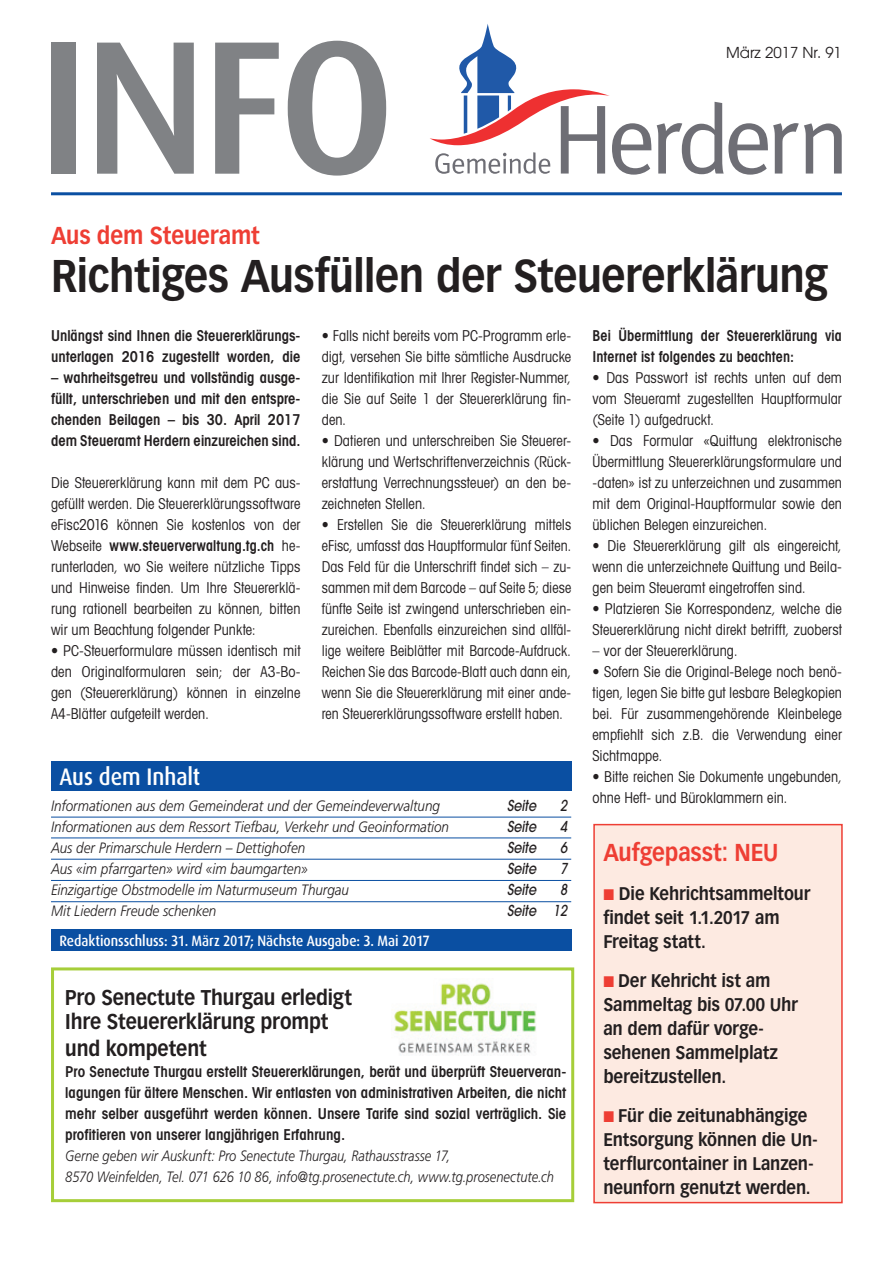
<style>
.page{position:relative;width:893px;height:1263px;background:#fff}
.page>*{position:absolute;margin:0;border:0;box-sizing:border-box;transform-origin:0 0}
.t1{font:500 190.5px "Dax";color:#808285}
.t2{font:700 45px "Vectora LT";letter-spacing:-.01em;color:#231f20;scale:.9 1}
.t3{font:700 24px "Vectora LT";letter-spacing:-.005em;color:#ee3e34;scale:.9 1}
.t4{font:500 24px "Dax";color:#fff;scale:.9 1}
.t5{font:700 21px/24px "Vectora LT";letter-spacing:-.005em;color:#231f20;scale:.9 1}
.t6{font:700 18px/24px "Vectora LT";letter-spacing:-.005em;color:#231f20;scale:.9 1}
.t7{font:condensed 15px/21px "Avant Garde LT";letter-spacing:.005em;color:#231f20;text-align:justify;scale:.95 1}
.t8{font:600 condensed 15px/21px "Avant Garde LT";color:#231f20;text-align:justify}
.t9{font:condensed 15px/21px "Avant Garde LT";letter-spacing:.005em;color:#231f20;text-align:justify;scale:.93 1}
.t10{font:italic 300 15px "Frutiger LT";color:#231f20;scale:.9 1}
.t11{font:italic 300 15px/21px "Frutiger LT";color:#231f20;scale:.86 1}
.t12{font:600 condensed 15px/21px "Avant Garde LT";color:#231f20;scale:.95 1}
.t13{font:500 15px "Dax";letter-spacing:-.005em;color:#fff;scale:.9 1}
.t14{font:italic 500 15px "Avant Garde LT";color:#231f20;scale:.85 1}
.t15{font:15px "Avant Garde LT";color:#231f20}
.s1{font-weight:600}
.s2{font-family:"European Pi Three";font-weight:400;color:#ee3e34}
</style>
<div class="page">
<svg style="left:430px;top:24px;width:221px;height:151px"></svg>
<svg style="left:657px;top:102px;width:185px;height:73px"></svg>
<hr style="left:51px;top:192px;width:791px;height:3px;background:#0a4fa2">
<div style="left:51px;top:761px;width:520px;height:30px;background:#0a4fa2"></div>
<div style="left:51px;top:929px;width:520px;height:21px;background:#0a4fa2"></div>
<hr style="left:51px;top:817px;width:520px;height:1px;background:#0a4fa2">
<hr style="left:51px;top:837px;width:520px;height:1px;background:#0a4fa2">
<hr style="left:51px;top:859px;width:520px;height:1px;background:#0a4fa2">
<hr style="left:51px;top:880px;width:520px;height:1px;background:#0a4fa2">
<hr style="left:51px;top:901px;width:520px;height:1px;background:#0a4fa2">
<div style="left:594px;top:825px;width:248px;height:377px;background:#fdeae1"></div>
<div style="left:593px;top:824px;width:250px;height:379px;border:2px solid #ee3e34"></div>
<div style="left:51px;top:967px;width:523px;height:235px;border:3px solid #a6ce39"></div>
<img style="left:394px;top:980px;width:142px;height:76px">
<h1 class="t1" style="left:37px;top:1px;width:360px">INFO</h1>
<p class="t15" style="left:726px;top:44px;width:117px">März 2017 Nr. 91</p>
<h3 class="t3" style="left:51px;top:221px;width:234px">Aus dem Steueramt</h3>
<h2 class="t2" style="left:51px;top:249px;width:865px">Richtiges Ausfüllen der Steuererklärung</h2>
<p class="t8" style="left:51px;top:325px;width:251px">Unlängst sind Ihnen die Steuererklärungs&shy;unterlagen 2016 zugestellt worden, die</p>
<p class="t8" style="left:51px;top:367px;width:251px">– wahrheitsgetreu und vollständig ausge&shy;füllt, unterschrieben und mit den entspre&shy;chenden Beilagen – bis 30. April 2017 dem Steueramt Herdern einzureichen sind.</p>
<p class="t7" style="left:51px;top:472px;width:264px">Die Steuererklärung kann mit dem PC aus&shy;gefüllt werden. Die Steuererklärungssoftware eFisc2016 können Sie kostenlos von der Webseite <span class="s1">www.steuerverwaltung.tg.ch</span> he&shy;runterladen, wo Sie weitere nützliche Tipps und Hinweise finden. Um Ihre Steuererklä&shy;rung rationell bearbeiten zu können, bitten wir um Beachtung folgender Punkte:</p>
<p class="t7" style="left:51px;top:640px;width:264px">• PC-Steuerformulare müssen identisch mit den Originalformularen sein; der A3-Bo&shy;gen (Steuererklärung) können in einzelne A4-Blätter aufgeteilt werden.</p>
<p class="t12" style="left:592px;top:325px;width:264px">Bei Übermittlung der Steuererklärung via<br>Internet ist folgendes zu beachten:</p>
<p class="t7" style="left:592px;top:367px;width:264px">• Das Passwort ist rechts unten auf dem vom Steueramt zugestellten Hauptformular (Seite 1) aufgedruckt.</p>
<p class="t7" style="left:592px;top:430px;width:264px">• Das Formular «Quittung elektronische Übermittlung Steuererklärungsformulare und -daten» ist zu unterzeichnen und zusammen mit dem Original-Hauptformular sowie den üblichen Belegen einzureichen.</p>
<p class="t7" style="left:592px;top:535px;width:264px">• Die Steuererklärung gilt als eingereicht, wenn die unterzeichnete Quittung und Beila&shy;gen beim Steueramt eingetroffen sind.</p>
<p class="t7" style="left:592px;top:598px;width:264px">• Platzieren Sie Korrespondenz, welche die<br>Steuererklärung nicht direkt betrifft, zuoberst</p>
<p class="t7" style="left:592px;top:640px;width:154px">– vor der Steuererklärung.</p>
<p class="t7" style="left:592px;top:661px;width:264px">• Sofern Sie die Original-Belege noch benö&shy;tigen, legen Sie bitte gut lesbare Belegkopien bei. Für zusammengehörende Kleinbelege empfiehlt sich z.B. die Verwendung einer Sichtmappe.</p>
<p class="t7" style="left:592px;top:766px;width:264px">• Bitte reichen Sie Dokumente ungebunden, ohne Heft- und Büroklammern ein.</p>
<p class="t7" style="left:322px;top:325px;width:264px">• Falls nicht bereits vom PC-Programm erle&shy;digt, versehen Sie bitte sämtliche Ausdrucke zur Identifikation mit Ihrer Register-Nummer, die Sie auf Seite 1 der Steuererklärung fin&shy;den.</p>
<p class="t7" style="left:322px;top:430px;width:264px">• Datieren und unterschreiben Sie Steuerer&shy;klärung und Wertschriftenverzeichnis (Rück&shy;erstattung Verrechnungssteuer) an den be&shy;zeichneten Stellen.</p>
<p class="t9" style="left:322px;top:514px;width:270px">• Erstellen Sie die Steuererklärung mittels eFisc, umfasst das Hauptformular fünf Seiten.<br>Das Feld für die Unterschrift findet sich – zu&shy;sammen mit dem Barcode – auf Seite 5; diese fünfte Seite ist zwingend unterschrieben ein&shy;zureichen. Ebenfalls einzureichen sind allfäl&shy;lige weitere Beiblätter mit Barcode-Aufdruck.<br>Reichen Sie das Barcode-Blatt auch dann ein, wenn Sie die Steuererklärung mit einer ande&shy;ren Steuererklärungssoftware erstellt haben.</p>
<h3 class="t4" style="left:60px;top:763px;width:158px">Aus dem Inhalt</h3>
<p class="t10" style="left:51px;top:797px;width:434px">Informationen aus dem Gemeinderat und der Gemeindeverwaltung</p>
<p class="t14" style="left:507px;top:796px;width:36px">Seite</p>
<p class="t14" style="left:560px;top:796px;width:10px">2</p>
<p class="t10" style="left:51px;top:818px;width:444px">Informationen aus dem Ressort Tiefbau, Verkehr und Geoinformation</p>
<p class="t14" style="left:507px;top:817px;width:36px">Seite</p>
<p class="t14" style="left:560px;top:817px;width:10px">4</p>
<p class="t10" style="left:51px;top:839px;width:284px">Aus der Primarschule Herdern – Dettighofen</p>
<p class="t14" style="left:507px;top:838px;width:36px">Seite</p>
<p class="t14" style="left:560px;top:838px;width:10px">6</p>
<p class="t10" style="left:51px;top:860px;width:287px">Aus «im pfarrgarten» wird «im baumgarten»</p>
<p class="t14" style="left:507px;top:859px;width:36px">Seite</p>
<p class="t14" style="left:560px;top:859px;width:10px">7</p>
<p class="t10" style="left:51px;top:881px;width:333px">Einzigartige Obstmodelle im Naturmuseum Thurgau</p>
<p class="t14" style="left:507px;top:880px;width:36px">Seite</p>
<p class="t14" style="left:560px;top:880px;width:10px">8</p>
<p class="t10" style="left:51px;top:902px;width:185px">Mit Liedern Freude schenken</p>
<p class="t14" style="left:507px;top:901px;width:72px">Seite 12</p>
<p class="t13" style="left:60px;top:932px;width:413px">Redaktionsschluss: 31. März 2017; Nächste Ausgabe: 3. Mai 2017</p>
<h3 class="t3" style="left:603px;top:838px;width:196px">Aufgepasst: NEU</h3>
<p class="t6" style="left:603px;top:881px;width:231px"><span class="s2">K</span> Die Kehrichtsammeltour findet seit 1.1.2017 am<br>Freitag statt.</p>
<p class="t6" style="left:603px;top:968px;width:218px"><span class="s2">K</span> Der Kehricht ist am<br>Sammeltag bis 07.00 Uhr an dem dafür vorge&shy;sehenen Sammelplatz bereitzustellen.</p>
<p class="t6" style="left:603px;top:1103px;width:239px"><span class="s2">K</span> Für die zeitunabhängige<br>Entsorgung können die Un&shy;terflurcontainer in Lanzen&shy;neunforn genutzt werden.</p>
<h3 class="t5" style="left:65px;top:986px;width:320px">Pro Senectute Thurgau erledigt<br>Ihre Steuererklärung prompt</h3>
<h3 class="t5" style="left:65px;top:1037px;width:159px">und kompetent</h3>
<p class="t8" style="left:65px;top:1061px;width:503px">Pro Senectute Thurgau erstellt Steuererklärungen, berät und überprüft Steuerveran&shy;lagungen für ältere Menschen. Wir entlasten von administrativen Arbeiten, die nicht mehr selber ausgeführt werden können. Unsere Tarife sind sozial verträglich. Sie profitieren von unserer langjährigen Erfahrung.</p>
<p class="t11" style="left:65px;top:1145px;width:570px">Gerne geben wir Auskunft: Pro Senectute Thurgau, Rathausstrasse 17,<br>8570 Weinfelden, Tel. 071 626 10 86, info@tg.prosenectute.ch, www.tg.prosenectute.ch</p>
</div>
